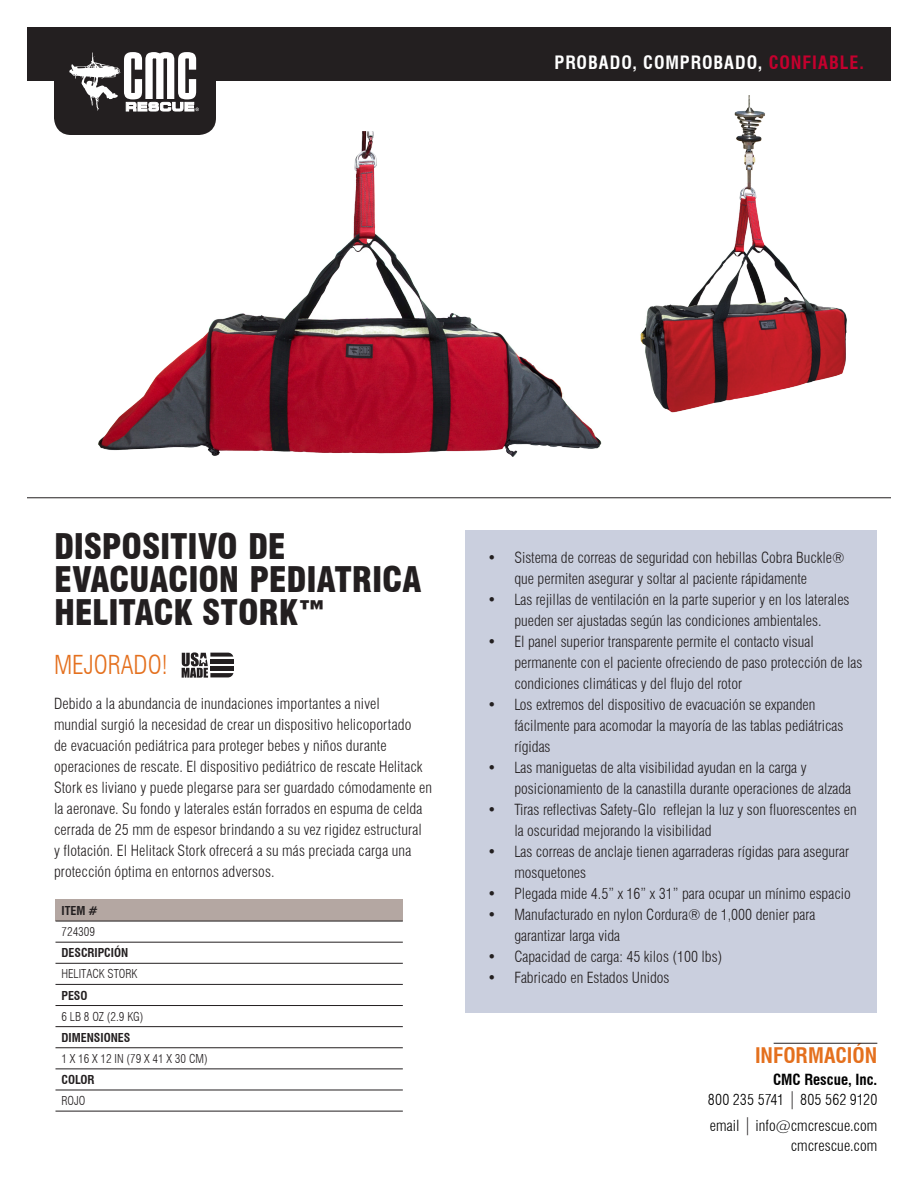
<style>
.page{position:relative;width:918px;height:1188px;background:#fff}
.page>*{position:absolute;margin:0;border:0;box-sizing:border-box;transform-origin:0 0}
.NEW{font:900 condensed 34.5px/32.7px "Swiss 721 BT";letter-spacing:-.005em;color:#231f20}
.subtitle{font:300 condensed 25.5px "Swiss 721 BT";color:#e4701e}
.t1{font:700 condensed 21px "Swiss 721 BT";color:#e4701e}
.Product_Callout{font:700 condensed 18px "Swiss 721 BT";letter-spacing:.05em;color:#fff}
.Body_Copy{font:300 condensed 15px/21px "Swiss 721 BT";color:#231f20}
.t2{font:300 condensed 15px "Swiss 721 BT";letter-spacing:.005em;color:#000}
.t3{font:700 condensed 15px "Swiss 721 BT";color:#000}
.t4{font:300 condensed 12px "Swiss 721 BT";color:#231f20}
.t5{font:700 condensed 12px "Swiss 721 BT";color:#231f20}
.s1{color:#c5002e}
.s2{font-size:18px;color:#231f20}
</style>
<div class="page">
<div style="left:466px;top:530px;width:411px;height:482px;background:#cacfde"></div>
<svg style="left:27px;top:27px;width:864px;height:108px;fill:#231f20"></svg>
<svg style="left:69px;top:51px;width:130px;height:60px"></svg>
<hr style="left:27px;top:497px;width:864px;height:1px;background:#231f20">
<hr style="left:774px;top:1043px;width:103px;height:1px;background:#231f20">
<div style="left:210px;top:659px;width:24px;height:5px;background:#231f20"></div>
<div style="left:210px;top:666px;width:24px;height:5px;background:#231f20"></div>
<svg style="left:182px;top:652px;width:51px;height:26px"></svg>
<div style="left:56px;top:900px;width:347px;height:21px;background:#b4a7a2"></div>
<hr style="left:56px;top:921px;width:347px;height:1px;background:#231f20">
<hr style="left:56px;top:942px;width:347px;height:1px;background:#231f20">
<hr style="left:56px;top:963px;width:347px;height:1px;background:#231f20">
<hr style="left:56px;top:984px;width:347px;height:1px;background:#231f20">
<hr style="left:56px;top:1005px;width:347px;height:1px;background:#231f20">
<hr style="left:56px;top:1026px;width:347px;height:1px;background:#231f20">
<hr style="left:56px;top:1047px;width:347px;height:1px;background:#231f20">
<hr style="left:56px;top:1069px;width:347px;height:1px;background:#231f20">
<hr style="left:56px;top:1090px;width:347px;height:1px;background:#231f20">
<hr style="left:56px;top:1111px;width:347px;height:1px;background:#231f20">
<img style="left:79px;top:117px;width:523px;height:340px">
<img style="left:571px;top:95px;width:320px;height:348px">
<p class="Product_Callout" style="left:555px;top:51px;width:311px">PROBADO, COMPROBADO, <span class="s1">CONFIABLE.</span></p>
<p class="NEW" style="left:54px;top:531px;width:369px">DISPOSITIVO DE<br>EVACUACION PEDIATRICA<br>HELITACK STORK™</p>
<p class="subtitle" style="left:54px;top:650px;width:115px">MEJORADO!</p>
<p class="Body_Copy" style="left:54px;top:693px;width:380px">Debido a la abundancia de inundaciones importantes a nivel<br>mundial surgió la necesidad de crear un dispositivo helicoportado<br>de evacuación pediátrica para proteger bebes y niños durante operaciones de rescate. El dispositivo pediátrico de rescate Helitack Stork es liviano y puede plegarse para ser guardado cómodamente en la aeronave. Su fondo y laterales están forrados en espuma de celda cerrada de 25 mm de espesor brindando a su vez rigidez estructural<br>y flotación. El Helitack Stork ofrecerá a su más preciada carga una protección óptima en entornos adversos.</p>
<p class="t5" style="left:62px;top:904px;width:38px">ITEM #</p>
<p class="t4" style="left:62px;top:925px;width:35px">724309</p>
<p class="t5" style="left:62px;top:946px;width:68px">DESCRIPCIÓN</p>
<p class="t4" style="left:62px;top:967px;width:78px">HELITACK STORK</p>
<p class="t5" style="left:62px;top:988px;width:28px">PESO</p>
<p class="t4" style="left:62px;top:1009px;width:84px">6 LB 8 OZ (2.9 KG)</p>
<p class="t5" style="left:62px;top:1030px;width:70px">DIMENSIONES</p>
<p class="t4" style="left:62px;top:1051px;width:148px">1 X 16 X 12 IN (79 X 41 X 30 CM)</p>
<p class="t5" style="left:62px;top:1072px;width:35px">COLOR</p>
<p class="t4" style="left:62px;top:1094px;width:25px">ROJO</p>
<p class="Body_Copy" style="left:514px;top:547px;width:332px;text-indent:-27px">• Sistema de correas de seguridad con hebillas Cobra Buckle® que permiten asegurar y soltar al paciente rápidamente</p>
<p class="Body_Copy" style="left:487px;top:589px;width:364px;text-align:center">• Las rejillas de ventilación en la parte superior y en los laterales pueden ser ajustadas según las condiciones ambientales.</p>
<p class="Body_Copy" style="left:514px;top:631px;width:350px;text-indent:-27px">• El panel superior transparente permite el contacto visual permanente con el paciente ofreciendo de paso protección de las condiciones climáticas y del flujo del rotor</p>
<p class="Body_Copy" style="left:514px;top:694px;width:331px;text-indent:-27px">• Los extremos del dispositivo de evacuación se expanden fácilmente para acomodar la mayoría de las tablas pediátricas rígidas</p>
<p class="Body_Copy" style="left:514px;top:757px;width:338px;text-indent:-27px">• Las maniguetas de alta visibilidad ayudan en la carga y posicionamiento de la canastilla durante operaciones de alzada</p>
<p class="Body_Copy" style="left:514px;top:799px;width:344px;text-indent:-27px">• Tiras reflectivas Safety-Glo reflejan la luz y son fluorescentes en la oscuridad mejorando la visibilidad</p>
<p class="Body_Copy" style="left:514px;top:841px;width:336px;text-indent:-27px">• Las correas de anclaje tienen agarraderas rígidas para asegurar mosquetones</p>
<p class="Body_Copy" style="left:487px;top:883px;width:365px">• Plegada mide 4.5” x 16” x 31” para ocupar un mínimo espacio</p>
<p class="Body_Copy" style="left:514px;top:904px;width:303px;text-indent:-27px">• Manufacturado en nylon Cordura® de 1,000 denier para garantizar larga vida</p>
<p class="Body_Copy" style="left:487px;top:946px;width:236px">• Capacidad de carga: 45 kilos (100 lbs)</p>
<p class="Body_Copy" style="left:487px;top:967px;width:184px">• Fabricado en Estados Unidos</p>
<p class="t1" style="left:755px;top:1043px;width:124px">INFORMACIÓN</p>
<p class="t3" style="left:773px;top:1071px;width:106px">CMC Rescue, Inc.</p>
<p class="t2" style="left:708px;top:1090px;width:171px">800 235 5741 <span class="s2">|</span> 805 562 9120</p>
<p class="t2" style="left:710px;top:1117px;width:169px">email <span class="s2">|</span> info@cmcrescue.com</p>
<p class="t2" style="left:791px;top:1136px;width:88px">cmcrescue.com</p>
</div>
